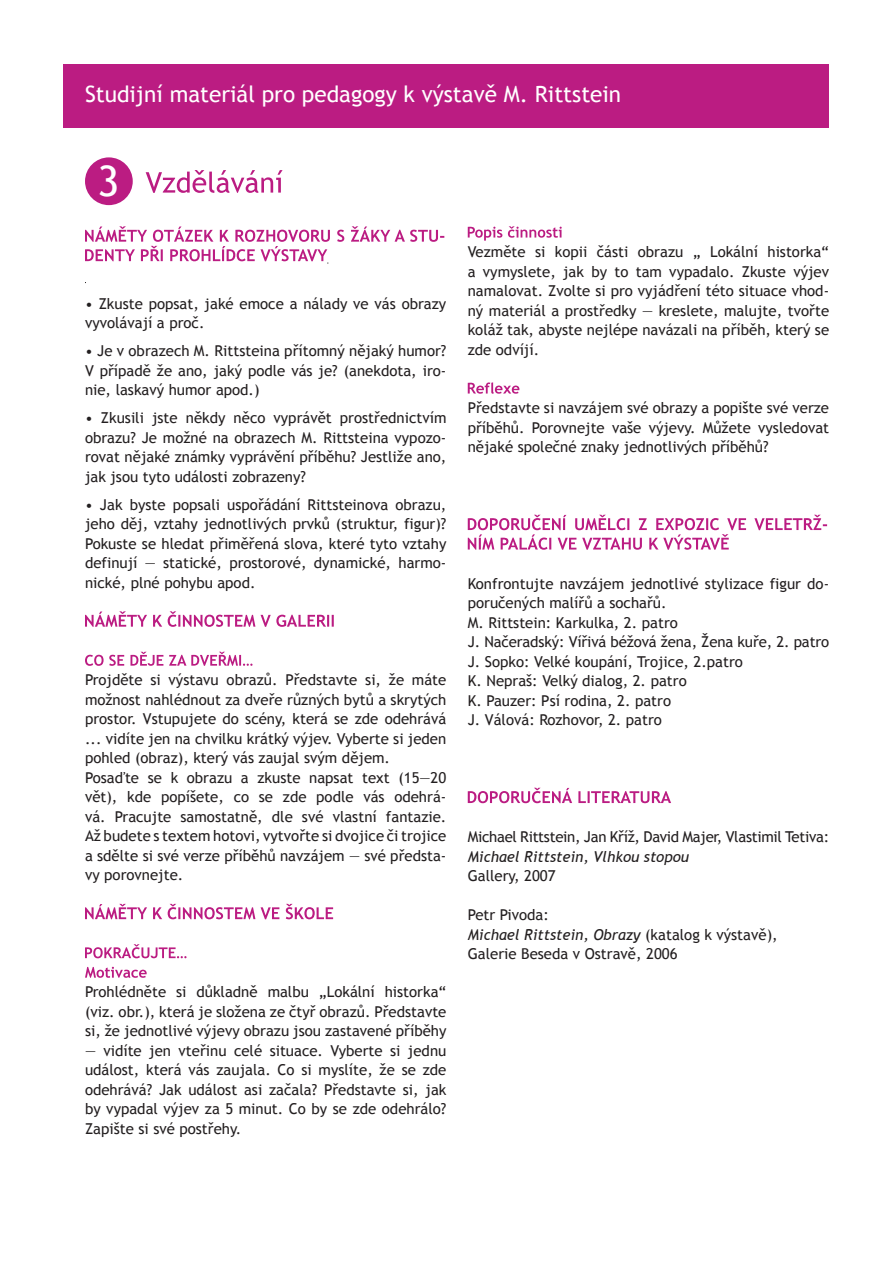
<style>
.page{position:relative;width:893px;height:1263px;background:#fff}
.page>*{position:absolute;margin:0;border:0;box-sizing:border-box;transform-origin:0 0}
.t1{font:42px "Trebuchet MS";color:#fff}
.t2{font:22.5px "Trebuchet MS";color:#fff}
.t3{font:15px/19.5px "Trebuchet MS";color:#231f20;text-align:justify}
.t4{font:15px "Trebuchet MS";letter-spacing:-.02em;color:#231f20}
.t5{font:italic 15px "Trebuchet MS";color:#231f20}
.s1{font-style:italic}
</style>
<div class="page">
<div style="left:64px;top:64px;width:765px;height:64px;background:#bb1c82"></div>
<div style="left:85px;top:157px;width:48px;height:48px;background:#bb1c82;border-radius:50%"></div>
<svg style="left:146px;top:170px;width:137px;height:23px"></svg>
<svg style="left:85px;top:226px;width:359px;height:38px"></svg>
<svg style="left:85px;top:611px;width:249px;height:16px"></svg>
<svg style="left:85px;top:652px;width:167px;height:14px"></svg>
<svg style="left:85px;top:904px;width:248px;height:15px"></svg>
<svg style="left:85px;top:944px;width:101px;height:14px"></svg>
<svg style="left:85px;top:967px;width:62px;height:11px"></svg>
<svg style="left:468px;top:226px;width:94px;height:15px"></svg>
<svg style="left:468px;top:382px;width:51px;height:12px"></svg>
<svg style="left:468px;top:515px;width:359px;height:35px"></svg>
<svg style="left:468px;top:788px;width:203px;height:15px"></svg>
<h2 class="t2" style="left:85px;top:81px;width:538px">Studijní materiál pro pedagogy k výstavě M. Rittstein</h2>
<h1 class="t1" style="left:97px;top:157px;width:24px">3</h1>
<p class="t3" style="left:85px;top:294px;width:363px">• Zkuste popsat, jaké emoce a nálady ve vás obrazy vyvolávají a proč.</p>
<p class="t3" style="left:85px;top:341px;width:363px">• Je v obrazech M. Rittsteina přítomný nějaký humor?<br>V případě že ano, jaký podle vás je? (anekdota, iro&shy;nie, laskavý humor apod.)</p>
<p class="t3" style="left:85px;top:408px;width:363px">• Zkusili jste někdy něco vyprávět prostřednictvím obrazu? Je možné na obrazech M. Rittsteina vypozo&shy;rovat nějaké známky vyprávění příběhu? Jestliže ano, jak jsou tyto události zobrazeny?</p>
<p class="t3" style="left:85px;top:495px;width:363px">• Jak byste popsali uspořádání Rittsteinova obrazu, jeho děj, vztahy jednotlivých prvků (struktur, figur)?<br>Pokuste se hledat přiměřená slova, které tyto vztahy definují — statické, prostorové, dynamické, harmo&shy;nické, plné pohybu apod.</p>
<p class="t3" style="left:85px;top:670px;width:363px;text-align:left">Projděte si výstavu obrazů. Představte si, že máte možnost nahlédnout za dveře různých bytů a skrytých prostor. Vstupujete do scény, která se zde odehrává ... vidíte jen na chvilku krátký výjev. Vyberte si jeden pohled (obraz), který vás zaujal svým dějem.<br>Posaďte se k obrazu a zkuste napsat text (15—20 vět), kde popíšete, co se zde podle vás odehrá&shy;vá. Pracujte samostatně, dle své vlastní fantazie.<br>Až budete s textem hotovi, vytvořte si dvojice či trojice a sdělte si své verze příběhů navzájem — své předsta&shy;vy porovnejte.</p>
<p class="t3" style="left:85px;top:982px;width:363px">Prohlédněte si důkladně malbu „Lokální historka“ (viz. obr.), která je složena ze čtyř obrazů. Představte si, že jednotlivé výjevy obrazu jsou zastavené příběhy</p>
<p class="t3" style="left:85px;top:1041px;width:363px">— vidíte jen vteřinu celé situace. Vyberte si jednu událost, která vás zaujala. Co si myslíte, že se zde odehrává? Jak událost asi začala? Představte si, jak by vypadal výjev za 5 minut. Co by se zde odehrálo?<br>Zapište si své postřehy.</p>
<p class="t3" style="left:468px;top:242px;width:363px">Vezměte si kopii části obrazu „ Lokální historka“ a vymyslete, jak by to tam vypadalo. Zkuste výjev namalovat. Zvolte si pro vyjádření této situace vhod&shy;ný materiál a prostředky — kreslete, malujte, tvořte koláž tak, abyste nejlépe navázali na příběh, který se zde odvíjí.</p>
<p class="t3" style="left:468px;top:398px;width:363px">Představte si navzájem své obrazy a popište své verze příběhů. Porovnejte vaše výjevy. Můžete vysledovat nějaké společné znaky jednotlivých příběhů?</p>
<p class="t3" style="left:468px;top:573px;width:363px;text-align:left">Konfrontujte navzájem jednotlivé stylizace figur do&shy;poručených malířů a sochařů.<br>M. Rittstein: Karkulka, 2. patro<br>J. Načeradský: Vířivá béžová žena, Žena kuře, 2. patro J. Sopko: Velké koupání, Trojice, 2.patro<br>K. Nepraš: Velký dialog, 2. patro<br>K. Pauzer: Psí rodina, 2. patro<br>J. Válová: Rozhovor, 2. patro</p>
<p class="t4" style="left:468px;top:828px;width:363px">Michael Rittstein, Jan Kříž, David Majer, Vlastimil Tetiva:</p>
<p class="t5" style="left:468px;top:847px;width:223px">Michael Rittstein, Vlhkou stopou</p>
<p class="t3" style="left:468px;top:866px;width:89px">Gallery, 2007</p>
<p class="t3" style="left:468px;top:905px;width:311px;text-align:left">Petr Pivoda:<br><span class="s1">Michael Rittstein, Obrazy</span> (katalog k výstavě),<br>Galerie Beseda v Ostravě, 2006</p>
</div>
